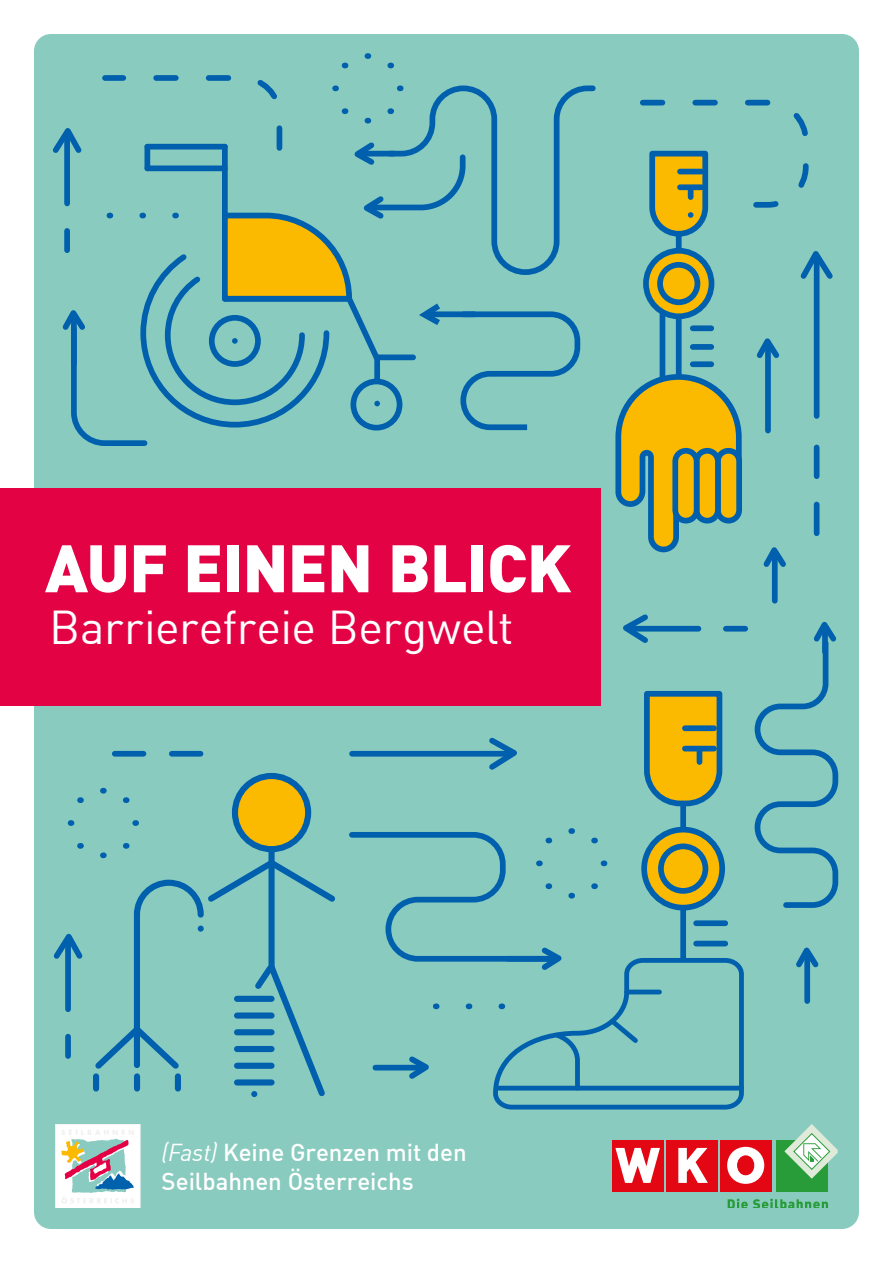
<style>
.page{position:relative;width:893px;height:1263px;background:#fff}
.page>*{position:absolute;margin:0;border:0;box-sizing:border-box;transform-origin:0 0}
.t1{font:900 66px "DIN Pro";letter-spacing:-.015em;color:#fff}
.t2{font:46.5px "DIN Offc Pro";letter-spacing:-.01em;color:#fff}
.t3{font:500 24px/28.8px "DIN Offc Pro";letter-spacing:-.005em;color:#fff}
.s1{font-weight:400;font-style:italic}
</style>
<div class="page">
<div style="left:34px;top:34px;width:825px;height:1195px;background:#89cbbf;border-radius:17px"></div>
<div style="left:680px;top:741px;width:6px;height:89px;background:#0060ad"></div>
<svg style="left:644px;top:691px;width:79px;height:118px"></svg>
<div style="left:685px;top:725px;width:29px;height:6px;background:#0060ad"></div>
<div style="left:685px;top:746px;width:29px;height:5px;background:#0060ad"></div>
<div style="left:697px;top:751px;width:5px;height:11px;background:#0060ad"></div>
<div style="left:660px;top:311px;width:5px;height:70px;background:#0060ad"></div>
<div style="left:676px;top:316px;width:6px;height:65px;background:#0060ad"></div>
<svg style="left:615px;top:371px;width:127px;height:182px"></svg>
<div style="left:718px;top:451px;width:21px;height:70px;background:#fbb900;border-radius:11px"></div>
<div style="left:715px;top:448px;width:27px;height:75px;border:6px solid #0060ad;border-radius:11px"></div>
<div style="left:696px;top:451px;width:22px;height:70px;background:#fbb900;border-radius:11px"></div>
<div style="left:694px;top:448px;width:27px;height:75px;border:6px solid #0060ad;border-radius:11px"></div>
<div style="left:675px;top:451px;width:22px;height:70px;background:#fbb900;border-radius:11px"></div>
<div style="left:672px;top:448px;width:27px;height:75px;border:6px solid #0060ad;border-radius:11px"></div>
<div style="left:693px;top:325px;width:18px;height:6px;background:#0060ad"></div>
<div style="left:693px;top:344px;width:18px;height:6px;background:#0060ad"></div>
<div style="left:693px;top:361px;width:18px;height:6px;background:#0060ad"></div>
<svg style="left:646px;top:251px;width:65px;height:65px"></svg>
<div style="left:643px;top:248px;width:71px;height:71px;border:6px solid #0060ad;border-radius:50%"></div>
<div style="left:660px;top:265px;width:37px;height:37px;background:#fbb900;border-radius:50%"></div>
<div style="left:657px;top:262px;width:43px;height:43px;border:6px solid #0060ad;border-radius:50%"></div>
<div style="left:65px;top:944px;width:6px;height:65px;background:#0060ad"></div>
<div style="left:65px;top:1037px;width:6px;height:19px;background:#0060ad"></div>
<svg style="left:53px;top:933px;width:30px;height:31px"></svg>
<div style="left:633px;top:626px;width:65px;height:6px;background:#0060ad"></div>
<div style="left:726px;top:626px;width:19px;height:6px;background:#0060ad"></div>
<svg style="left:623px;top:614px;width:30px;height:29px"></svg>
<div style="left:352px;top:751px;width:154px;height:6px;background:#0060ad"></div>
<div style="left:172px;top:751px;width:29px;height:6px;background:#0060ad"></div>
<div style="left:115px;top:751px;width:28px;height:6px;background:#0060ad"></div>
<svg style="left:484px;top:737px;width:33px;height:33px"></svg>
<div style="left:814px;top:262px;width:5px;height:154px;background:#0060ad"></div>
<div style="left:814px;top:447px;width:5px;height:29px;background:#0060ad"></div>
<div style="left:814px;top:504px;width:5px;height:29px;background:#0060ad"></div>
<svg style="left:763px;top:547px;width:23px;height:20px"></svg>
<div style="left:772px;top:554px;width:6px;height:47px;background:#0060ad"></div>
<svg style="left:756px;top:338px;width:23px;height:20px"></svg>
<div style="left:765px;top:345px;width:6px;height:86px;background:#0060ad"></div>
<svg style="left:796px;top:947px;width:23px;height:25px"></svg>
<div style="left:804px;top:954px;width:6px;height:47px;background:#0060ad"></div>
<svg style="left:349px;top:828px;width:395px;height:282px"></svg>
<svg style="left:754px;top:621px;width:85px;height:287px"></svg>
<svg style="left:640px;top:99px;width:193px;height:185px"></svg>
<svg style="left:52px;top:53px;width:544px;height:393px"></svg>
<div style="left:134px;top:915px;width:6px;height:150px;background:#0060ad"></div>
<div style="left:134px;top:1076px;width:6px;height:12px;background:#0060ad"></div>
<div style="left:93px;top:1076px;width:6px;height:12px;background:#0060ad"></div>
<div style="left:175px;top:1076px;width:6px;height:12px;background:#0060ad"></div>
<svg style="left:94px;top:1021px;width:86px;height:53px"></svg>
<div style="left:268px;top:840px;width:7px;height:129px;background:#0060ad"></div>
<svg style="left:250px;top:959px;width:75px;height:138px"></svg>
<svg style="left:126px;top:843px;width:209px;height:89px"></svg>
<div style="left:237px;top:996px;width:35px;height:6px;background:#0060ad"></div>
<div style="left:237px;top:1012px;width:35px;height:6px;background:#0060ad"></div>
<div style="left:237px;top:1029px;width:35px;height:6px;background:#0060ad"></div>
<div style="left:237px;top:1046px;width:35px;height:6px;background:#0060ad"></div>
<div style="left:237px;top:1063px;width:35px;height:6px;background:#0060ad"></div>
<div style="left:237px;top:1079px;width:35px;height:6px;background:#0060ad"></div>
<div style="left:235px;top:776px;width:73px;height:73px;background:#fbb900;border-radius:50%"></div>
<div style="left:232px;top:773px;width:79px;height:79px;border:6px solid #0060ad;border-radius:50%"></div>
<div style="left:0;top:488px;width:600px;height:218px;background:#e30345"></div>
<svg style="left:55px;top:1124px;width:85px;height:84px"></svg>
<div style="left:720px;top:1140px;width:51px;height:51px;background:#e30613"></div>
<div style="left:666px;top:1140px;width:51px;height:51px;background:#e30613"></div>
<svg style="left:678px;top:1148px;width:30px;height:35px"></svg>
<div style="left:612px;top:1140px;width:51px;height:51px;background:#e30613"></div>
<svg style="left:615px;top:1148px;width:45px;height:35px"></svg>
<div style="left:776px;top:1140px;width:52px;height:51px;background:#289c38"></div>
<svg style="left:727px;top:1147px;width:37px;height:37px"></svg>
<div style="left:738px;top:1156px;width:16px;height:19px;background:#e30613;border-radius:50%"></div>
<div style="left:737px;top:1155px;width:17px;height:20px;border:1px solid #e30613;border-radius:50%"></div>
<svg style="left:728px;top:1198px;width:100px;height:10px"></svg>
<svg style="left:784px;top:1124px;width:54px;height:55px"></svg>
<h1 class="t1" style="left:45px;top:516px;width:528px">AUF EINEN BLICK</h1>
<h2 class="t2" style="left:49px;top:592px;width:466px">Barrierefreie Bergwelt</h2>
<p class="t3" style="left:162px;top:1136px;width:307px"><span class="s1">(Fast)</span> Keine Grenzen mit den<br>Seilbahnen Österreichs</p>
</div>
